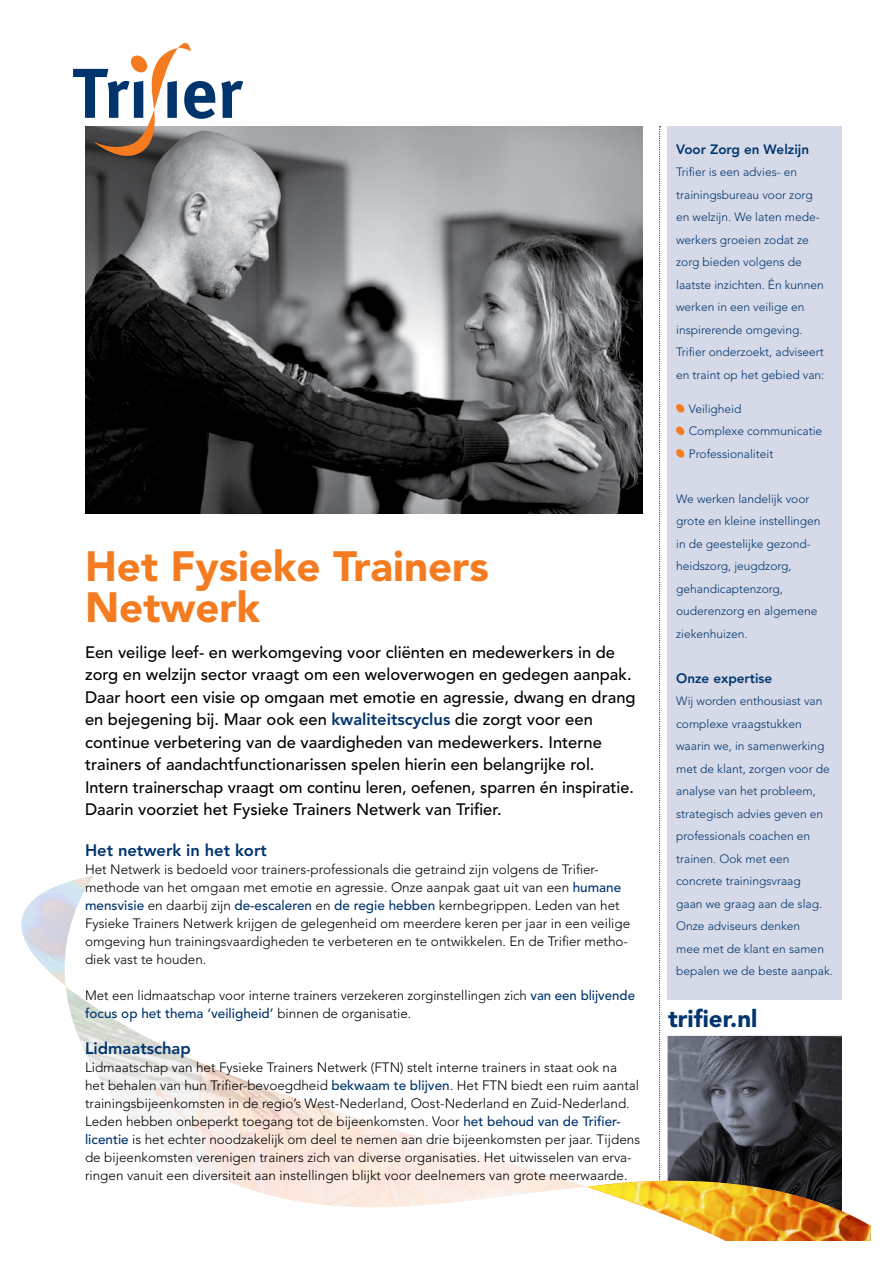
<style>
.page{position:relative;width:893px;height:1263px;background:#fff}
.page>*{position:absolute;margin:0;border:0;box-sizing:border-box;transform-origin:0 0}
.t1{font:900 42px/40.5px "Avenir";color:#f47b20}
.t2{font:900 24px "Avenir";color:#00346d}
.t3{font:500 16.5px/22.5px "Avenir";color:#000}
.t4{font:800 16.5px "Avenir";color:#00346d}
.t5{font:300 13.5px/18px "Avenir";color:#000}
.t6{font:800 13.5px "Avenir";color:#00346d}
.t7{font:300 12px/22.5px "Avenir";color:#00346d}
.s1{font-weight:800;color:#00346d}
.s2{font-weight:500;color:#00346d}
</style>
<div class="page">
<img style="left:455px;top:1148px;width:132px;height:54px">
<img style="left:21px;top:876px;width:434px;height:332px">
<img style="left:85px;top:126px;width:502px;height:388px">
<svg style="left:587px;top:126px;width:284px;height:1115px"></svg>
<svg style="left:73px;top:43px;width:170px;height:123px"></svg>
<h1 class="t1" style="left:85px;top:546px;width:405px">Het Fysieke Trainers<br>Netwerk</h1>
<p class="t3" style="left:85px;top:641px;width:552px">Een veilige leef- en werkomgeving voor cliënten en medewerkers in de zorg en welzijn sector vraagt om een weloverwogen en gedegen aanpak.<br>Daar hoort een visie op omgaan met emotie en agressie, dwang en drang en bejegening bij. Maar ook een <span class="s1">kwaliteitscyclus</span> die zorgt voor een continue verbetering van de vaardigheden van medewerkers. Interne trainers of aandachtfunctionarissen spelen hierin een belangrijke rol.<br>Intern trainerschap vraagt om continu leren, oefenen, sparren én inspiratie.<br>Daarin voorziet het Fysieke Trainers Netwerk van Trifier.</p>
<p class="t4" style="left:85px;top:840px;width:183px">Het netwerk in het kort</p>
<p class="t5" style="left:85px;top:860px;width:547px">Het Netwerk is bedoeld voor trainers-professionals die getraind zijn volgens de Trifier&shy;methode van het omgaan met emotie en agressie. Onze aanpak gaat uit van een <span class="s2">humane mensvisie</span> en daarbij zijn <span class="s2">de-escaleren</span> en <span class="s2">de regie hebben</span> kernbegrippen. Leden van het Fysieke Trainers Netwerk krijgen de gelegenheid om meerdere keren per jaar in een veilige omgeving hun trainingsvaardigheden te verbeteren en te ontwikkelen. En de Trifier metho&shy;diek vast te houden.</p>
<p class="t5" style="left:85px;top:986px;width:551px">Met een lidmaatschap voor interne trainers verzekeren zorginstellingen zich <span class="s2">van een blijvende focus op het thema ‘veiligheid’</span> binnen de organisatie.</p>
<p class="t4" style="left:85px;top:1038px;width:107px">Lidmaatschap</p>
<p class="t5" style="left:85px;top:1058px;width:557px">Lidmaatschap van het Fysieke Trainers Netwerk (FTN) stelt interne trainers in staat ook na<br>het behalen van hun Trifier-bevoegdheid <span class="s2">bekwaam te blijven</span>. Het FTN biedt een ruim aantal trainingsbijeenkomsten in de regio’s West-Nederland, Oost-Nederland en Zuid-Nederland.<br>Leden hebben onbeperkt toegang tot de bijeenkomsten. Voor <span class="s2">het behoud van de Trifier&shy;licentie</span> is het echter noodzakelijk om deel te nemen aan drie bijeenkomsten per jaar. Tijdens de bijeenkomsten verenigen trainers zich van diverse organisaties. Het uitwisselen van erva&shy;ringen vanuit een diversiteit aan instellingen blijkt voor deelnemers van grote meerwaarde.</p>
<p class="t6" style="left:676px;top:141px;width:135px">Voor Zorg en Welzijn</p>
<p class="t7" style="left:676px;top:161px;width:150px">Trifier is een advies- en trainingsbureau voor zorg en welzijn. We laten mede&shy;werkers groeien zodat ze zorg bieden volgens de laatste inzichten. Én kunnen werken in een veilige en inspirerende omgeving.<br>Trifier onderzoekt, adviseert en traint op het gebied van:</p>
<p class="t7" style="left:689px;top:397px;width:135px">Veiligheid<br>Complexe communicatie<br>Professionaliteit</p>
<p class="t7" style="left:676px;top:487px;width:146px">We werken landelijk voor grote en kleine instellingen in de geestelijke gezond&shy;heidszorg, jeugdzorg, gehandicaptenzorg, ouderenzorg en algemene ziekenhuizen.</p>
<p class="t6" style="left:676px;top:670px;width:98px">Onze expertise</p>
<p class="t7" style="left:676px;top:690px;width:158px">Wij worden enthousiast van complexe vraagstukken waarin we, in samenwerking met de klant, zorgen voor de analyse van het probleem, strategisch advies geven en professionals coachen en trainen. Ook met een concrete trainingsvraag<br>gaan we graag aan de slag.<br>Onze adviseurs denken<br>mee met de klant en samen bepalen we de beste aanpak.</p>
<h2 class="t2" style="left:668px;top:1004px;width:91px">trifier.nl</h2>
</div>
